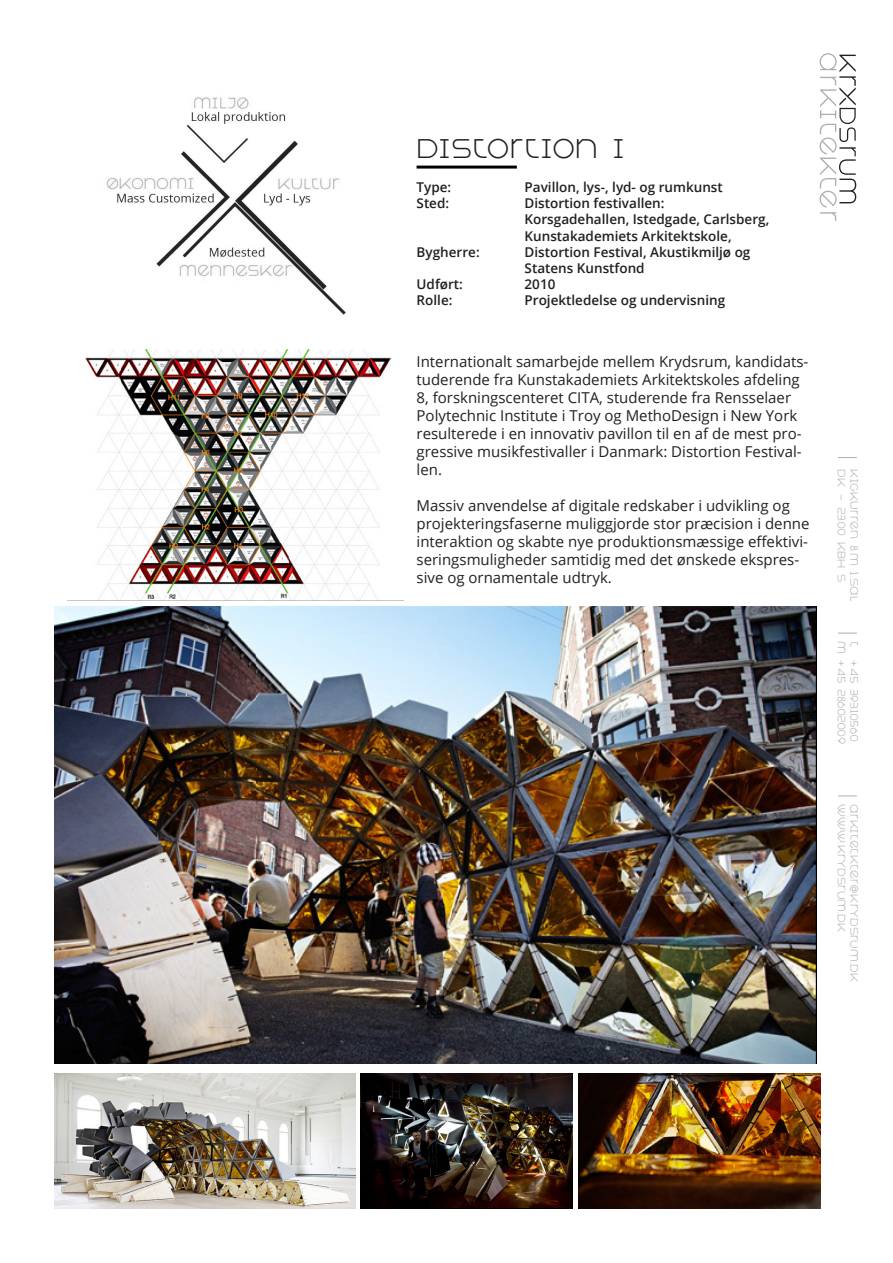
<style>
.page{position:relative;width:893px;height:1263px;background:#fff}
.page>*{position:absolute;margin:0;border:0;box-sizing:border-box;transform-origin:0 0}
.t1{font:27px "Krydsrum";letter-spacing:-.025em;color:#231f20}
.t2{font:15px/18px "Open Sans";color:#231f20}
.t3{font:600 13.5px/16.2px "Open Sans";color:#231f20}
.t4{font:10.65px "Krydsrum";color:#aeafb3}
.t5{font:10.65px "Krydsrum";letter-spacing:-.02em;color:#aeafb3}
.t6{font:10.65px "Krydsrum";letter-spacing:-.135em;color:#aeafb3}
.t7{font:10.65px "Krydsrum";letter-spacing:-.06em;color:#aeafb3}
</style>
<div class="page">
<svg style="left:838px;top:457px;width:19px;height:1px"></svg>
<svg style="left:838px;top:633px;width:19px;height:1px"></svg>
<svg style="left:838px;top:795px;width:19px;height:1px"></svg>
<svg style="left:819px;top:53px;width:37px;height:168px"></svg>
<hr style="left:417px;top:166px;width:100px;height:3px;background:#000">
<img style="left:106px;top:97px;width:240px;height:218px">
<img style="left:360px;top:1074px;width:212px;height:135px">
<img style="left:578px;top:1074px;width:242px;height:135px">
<img style="left:54px;top:607px;width:762px;height:457px">
<img style="left:54px;top:1073px;width:301px;height:136px">
<img style="left:85px;top:350px;width:306px;height:250px">
<p class="t1" style="left:417px;top:134px;width:211px">DISTORTION I</p>
<p class="t3" style="left:417px;top:179px;width:36px">Type:</p>
<p class="t3" style="left:525px;top:179px;width:200px">Pavillon, lys-, lyd- og rumkunst</p>
<p class="t3" style="left:417px;top:195px;width:34px">Sted:</p>
<p class="t3" style="left:525px;top:195px;width:141px">Distortion festivallen:</p>
<p class="t3" style="left:525px;top:211px;width:246px">Korsgadehallen, Istedgade, Carlsberg,<br>Kunstakademiets Arkitektskole,</p>
<p class="t3" style="left:417px;top:243px;width:65px">Bygherre:</p>
<p class="t3" style="left:525px;top:243px;width:227px">Distortion Festival, Akustikmiljø og</p>
<p class="t3" style="left:525px;top:260px;width:122px">Statens Kunstfond</p>
<p class="t3" style="left:417px;top:276px;width:48px">Udført:</p>
<p class="t3" style="left:525px;top:276px;width:32px">2010</p>
<p class="t3" style="left:417px;top:292px;width:37px">Rolle:</p>
<p class="t3" style="left:525px;top:292px;width:202px">Projektledelse og undervisning</p>
<p class="t2" style="left:417px;top:352px;width:393px">Internationalt samarbejde mellem Krydsrum, kandidats&shy;tuderende fra Kunstakademiets Arkitektskoles afdeling</p>
<p class="t2" style="left:417px;top:388px;width:376px">8, forskningscenteret CITA, studerende fra Rensselaer</p>
<p class="t2" style="left:417px;top:406px;width:387px">Polytechnic Institute i Troy og MethoDesign i New York resulterede i en innovativ pavillon til en af de mest pro&shy;gressive musikfestivaller i Danmark: Distortion Festival&shy;len.</p>
<p class="t2" style="left:417px;top:496px;width:394px">Massiv anvendelse af digitale redskaber i udvikling og projekteringsfaserne muliggjorde stor præcision i denne interaktion og skabte nye produktionsmæssige effektivi&shy;seringsmuligheder samtidig med det ønskede ekspres&shy;sive og ornamentale udtryk.</p>
<p class="t5" style="left:847px;top:469px;width:114px;rotate:90deg">DK - 2300 KBH S</p>
<p class="t4" style="left:860px;top:469px;width:134px;rotate:90deg">KIGKURREN 8M 1.SAL</p>
<p class="t4" style="left:847px;top:641px;width:14px;rotate:90deg">M</p>
<p class="t4" style="left:860px;top:641px;width:8px;rotate:90deg">T</p>
<p class="t6" style="left:847px;top:659px;width:87px;rotate:90deg">+45 28602009</p>
<p class="t7" style="left:860px;top:659px;width:85px;rotate:90deg">+45 39310560</p>
<p class="t4" style="left:847px;top:804px;width:130px;rotate:90deg">WWW.KRYDSRUM.DK</p>
<p class="t4" style="left:860px;top:804px;width:179px;rotate:90deg">ARKITETKTER@KRYDSRUM.DK</p>
</div>
